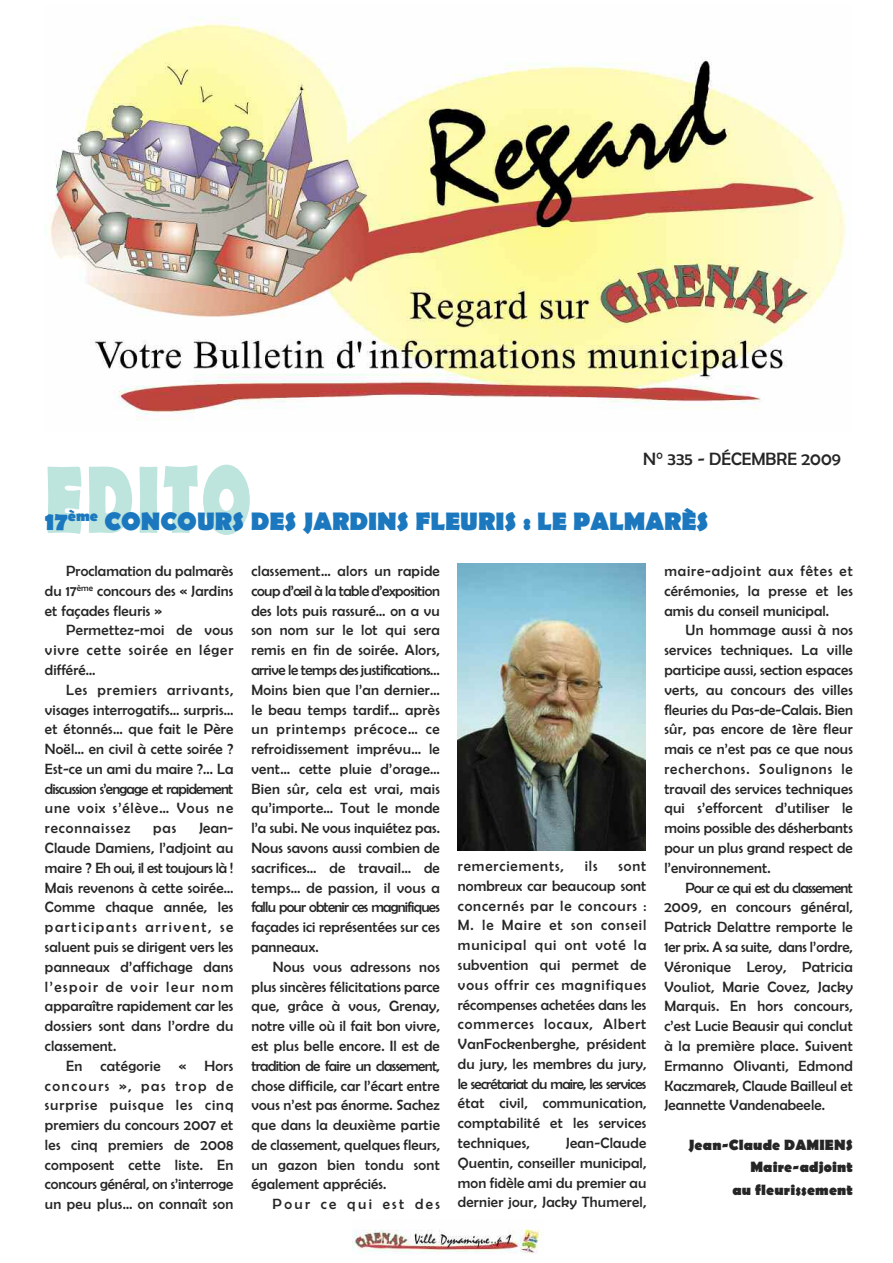
<style>
.page{position:relative;width:893px;height:1263px;background:#fff}
.page>*{position:absolute;margin:0;border:0;box-sizing:border-box;transform-origin:0 0}
.t1{font:700 25.5px "Berlin Sans FB";color:#1c78be}
.t2{font:18px "Berlin Sans FB";color:#272627}
.t3{font:15px/19.8px "Berlin Sans FB";letter-spacing:.01em;color:#272627;text-align:justify}
.t4{font:700 15px/22.4px "Berlin Sans FB";letter-spacing:.01em;color:#272627;text-align:right}
.t5{font:15px "Berlin Sans FB";letter-spacing:.16em;color:#272627}
.t6{font:15px "Berlin Sans FB";letter-spacing:.06em;color:#272627}
</style>
<div class="page">
<img style="left:49px;top:19px;width:797px;height:401px">
<img style="left:352px;top:1229px;width:189px;height:25px">
<svg style="left:47px;top:465px;width:203px;height:70px"></svg>
<img style="left:458px;top:563px;width:187px;height:287px">
<p class="t2" style="left:643px;top:449px;width:199px">N° 335 - DÉCEMBRE 2009</p>
<h1 class="t1" style="left:45px;top:506px;width:665px">17<sup>ème</sup> CONCOURS DES JARDINS FLEURIS : LE PALMARÈS</h1>
<p class="t3" style="left:45px;top:561px;width:190px;text-indent:21px">Proclamation du palmarès du 17<sup>ème</sup> concours des « Jardins et façades fleuris »</p>
<p class="t3" style="left:45px;top:620px;width:190px;text-indent:21px">Permettez-moi de vous vivre cette soirée en léger différé…</p>
<p class="t3" style="left:45px;top:680px;width:190px;text-indent:21px">Les premiers arrivants, visages interrogatifs… surpris… et étonnés… que fait le Père Noël… en civil à cette soirée ?<br>Est-ce un ami du maire ?... La discussion s’engage et rapidement une voix s’élève… Vous ne reconnaissez</p>
<p class="t3" style="left:45px;top:818px;width:190px;text-indent:154px">Jean-Claude Damiens, l’adjoint au maire ? Eh oui, il est toujours là !<br>Mais revenons à cette soirée… Comme chaque année, les participants arrivent, se saluent puis se dirigent vers les panneaux d’affichage dans l’espoir de voir leur nom apparaître rapidement car les dossiers sont dans l’ordre du classement.</p>
<p class="t3" style="left:45px;top:1056px;width:190px;text-indent:21px">En catégorie « Hors concours », pas trop de surprise puisque les cinq premiers du concours 2007 et les cinq premiers de 2008 composent cette liste. En concours général, on s’interroge un peu plus… on connaît son</p>
<p class="t3" style="left:153px;top:818px;width:25px">pas</p>
<p class="t3" style="left:251px;top:561px;width:190px">classement… alors un rapide coup d’œil à la table d’exposition des lots puis rassuré… on a vu son nom sur le lot qui sera remis en fin de soirée. Alors, arrive le temps des justifications… Moins bien que l’an dernier… le beau temps tardif… après un printemps précoce… ce refroidissement imprévu… le vent… cette pluie d’orage… Bien sûr, cela est vrai, mais qu’importe… Tout le monde l’a subi. Ne vous inquiétez pas.<br>Nous savons aussi combien de sacrifices… de travail… de temps… de passion, il vous a fallu pour obtenir ces magnifiques façades ici représentées sur ces panneaux.</p>
<p class="t3" style="left:251px;top:957px;width:190px;text-indent:21px">Nous vous adressons nos plus sincères félicitations parce que, grâce à vous, Grenay, notre ville où il fait bon vivre, est plus belle encore. Il est de tradition de faire un classement, chose difficile, car l’écart entre vous n’est pas énorme. Sachez que dans la deuxième partie de classement, quelques fleurs, un gazon bien tondu sont également appréciés.</p>
<p class="t5" style="left:273px;top:1195px;width:169px">Pour ce qui est des</p>
<p class="t6" style="left:458px;top:857px;width:107px">remerciements,</p>
<p class="t3" style="left:585px;top:856px;width:14px">ils</p>
<p class="t3" style="left:458px;top:856px;width:190px;text-indent:161px">sont nombreux car beaucoup sont concernés par le concours :<br>M. le Maire et son conseil municipal qui ont voté la subvention qui permet de vous offrir ces magnifiques récompenses achetées dans les commerces locaux, Albert VanFockenberghe, président du jury, les membres du jury, le secrétariat du maire, les services état civil, communication, comptabilité et les services techniques,</p>
<p class="t3" style="left:458px;top:1133px;width:190px;text-indent:108px">Jean-Claude Quentin, conseiller municipal, mon fidèle ami du premier au dernier jour, Jacky Thumerel,</p>
<p class="t3" style="left:664px;top:561px;width:190px">maire-adjoint aux fêtes et cérémonies, la presse et les amis du conseil municipal.</p>
<p class="t3" style="left:664px;top:620px;width:190px;text-indent:21px">Un hommage aussi à nos services techniques. La ville participe aussi, section espaces verts, au concours des villes fleuries du Pas-de-Calais. Bien sûr, pas encore de 1ère fleur mais ce n’est pas ce que nous recherchons. Soulignons le travail des services techniques qui s’efforcent d’utiliser le moins possible des désherbants pour un plus grand respect de l’environnement.</p>
<p class="t3" style="left:664px;top:877px;width:190px;text-indent:21px">Pour ce qui est du classement 2009, en concours général, Patrick Delattre remporte le 1er prix. A sa suite, dans l’ordre, Véronique Leroy, Patricia Vouliot, Marie Covez, Jacky Marquis. En hors concours, c’est Lucie Beausir qui conclut à la première place. Suivent Ermanno Olivanti, Edmond Kaczmarek, Claude Bailleul et Jeannette Vandenabeele.</p>
<p class="t4" style="left:688px;top:1134px;width:166px">Jean-Claude DAMIENS<br>Maire-adjoint<br>au fleurissement</p>
</div>
